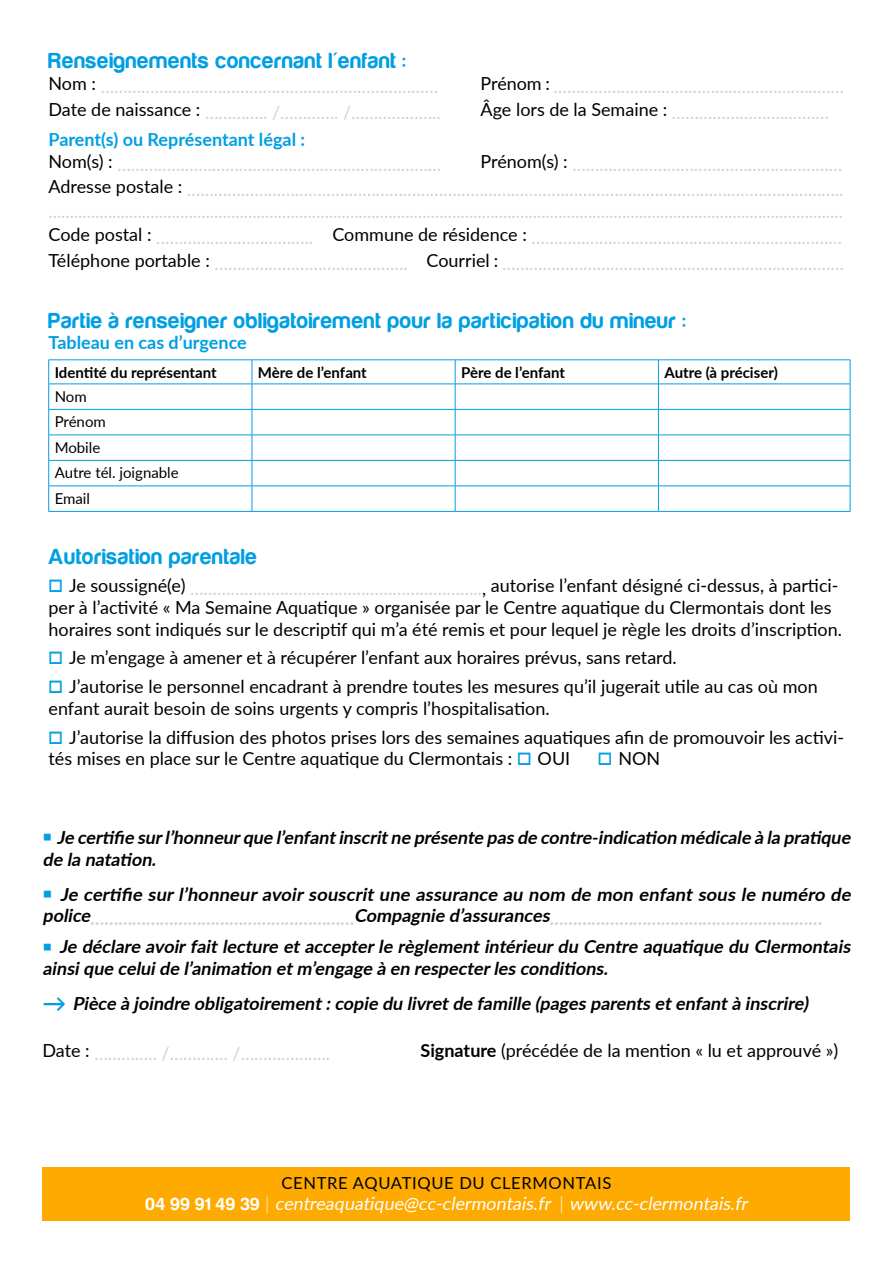
<style>
.page{position:relative;width:893px;height:1263px;background:#fff}
.page>*{position:absolute;margin:0;border:0;box-sizing:border-box;transform-origin:0 0}
.t1{font:22.5px "Harabara";letter-spacing:.04em;color:#009fe3}
.t2{font:18px/21.6px "Lato";color:#000}
.t3{font:18px "Lato";color:#d0d0d0}
.t4{font:italic 700 18px/21.6px "Lato";color:#000}
.t5{font:italic 18px "Lato";color:#fff}
.t6{font:700 18px "Lato";color:#009fe3}
.t7{font:16.65px "Lato";letter-spacing:.04em;color:#000}
.t8{font:700 15px "Lato";color:#000}
.t9{font:15px "Lato";color:#000}
.s1{color:#d0d0d0}
.s2{font-weight:600;font-size:24px;color:#009fe3}
.s3{font-weight:600;font-style:normal;font-size:24px;color:#009fe3}
.s4{font-weight:700}
.s5{font-family:"Harabara";font-style:normal}
.s6{font-weight:300;font-style:normal}
</style>
<div class="page">
<hr style="left:49px;top:360px;width:203px;height:1px;background:#009fe3">
<hr style="left:252px;top:360px;width:203px;height:1px;background:#009fe3">
<hr style="left:455px;top:360px;width:203px;height:1px;background:#009fe3">
<hr style="left:658px;top:360px;width:192px;height:1px;background:#009fe3">
<hr style="left:49px;top:384px;width:203px;height:1px;background:#009fe3">
<hr style="left:252px;top:384px;width:203px;height:1px;background:#009fe3">
<hr style="left:455px;top:384px;width:203px;height:1px;background:#009fe3">
<hr style="left:658px;top:384px;width:192px;height:1px;background:#009fe3">
<hr style="left:49px;top:409px;width:203px;height:1px;background:#009fe3">
<hr style="left:252px;top:409px;width:203px;height:1px;background:#009fe3">
<hr style="left:455px;top:409px;width:203px;height:1px;background:#009fe3">
<hr style="left:658px;top:409px;width:192px;height:1px;background:#009fe3">
<hr style="left:49px;top:435px;width:203px;height:1px;background:#009fe3">
<hr style="left:252px;top:435px;width:203px;height:1px;background:#009fe3">
<hr style="left:455px;top:435px;width:203px;height:1px;background:#009fe3">
<hr style="left:658px;top:435px;width:192px;height:1px;background:#009fe3">
<hr style="left:49px;top:460px;width:203px;height:1px;background:#009fe3">
<hr style="left:252px;top:460px;width:203px;height:1px;background:#009fe3">
<hr style="left:455px;top:460px;width:203px;height:1px;background:#009fe3">
<hr style="left:658px;top:460px;width:192px;height:1px;background:#009fe3">
<hr style="left:49px;top:486px;width:203px;height:1px;background:#009fe3">
<svg style="left:48px;top:360px;width:1px;height:151px"></svg>
<hr style="left:252px;top:486px;width:203px;height:1px;background:#009fe3">
<svg style="left:252px;top:360px;width:1px;height:151px"></svg>
<hr style="left:455px;top:486px;width:203px;height:1px;background:#009fe3">
<svg style="left:455px;top:360px;width:1px;height:151px"></svg>
<hr style="left:658px;top:486px;width:192px;height:1px;background:#009fe3">
<svg style="left:658px;top:360px;width:1px;height:151px"></svg>
<svg style="left:850px;top:360px;width:1px;height:151px"></svg>
<hr style="left:49px;top:511px;width:203px;height:1px;background:#009fe3">
<hr style="left:252px;top:511px;width:203px;height:1px;background:#009fe3">
<hr style="left:455px;top:511px;width:203px;height:1px;background:#009fe3">
<hr style="left:658px;top:511px;width:192px;height:1px;background:#009fe3">
<div style="left:43px;top:1166px;width:807px;height:54px;background:#fa0"></div>
<p class="t1" style="left:49px;top:49px;width:358px">Renseignements concernant l'enfant :</p>
<p class="t3" style="left:49px;top:74px;width:391px"><sup>Nom</sup> <sup>:</sup> …………………………………………………………………</p>
<p class="t3" style="left:481px;top:74px;width:365px"><sup>Prénom</sup> <sup>:</sup> …………………………………..……………...……</p>
<p class="t3" style="left:49px;top:99px;width:394px"><sup>Date</sup> <sup>de</sup> <sup>naissance</sup> <sup>:</sup> ………….. /…………. /………………..</p>
<p class="t2" style="left:481px;top:98px;width:350px">Âge lors de la Semaine : <span class="s1">……………………..………</span></p>
<p class="t6" style="left:49px;top:126px;width:258px">Parent(s) ou Représentant légal :</p>
<p class="t3" style="left:49px;top:151px;width:394px"><sup>Nom(s)</sup> <sup>:</sup> ………………………………………………………………</p>
<p class="t3" style="left:481px;top:151px;width:363px"><sup>Prénom(s)</sup> <sup>:</sup> ……………………………………………………</p>
<p class="t3" style="left:49px;top:177px;width:796px"><sup>Adresse</sup> <sup>postale</sup> <sup>:</sup> ………………………………………………………………………………………………………………………………..</p>
<p class="t3" style="left:49px;top:199px;width:796px">...........................................................................................................................................................................................</p>
<p class="t3" style="left:49px;top:224px;width:795px"><sup>Code</sup> <sup>postal</sup> <sup>:</sup> …………………………….. <sup>Commune</sup> <sup>de</sup> <sup>résidence</sup> <sup>:</sup> ……………………………………………………………</p>
<p class="t3" style="left:49px;top:250px;width:797px"><sup>Téléphone</sup> <sup>portable</sup> <sup>:</sup> ……………………………………. <sup>Courriel</sup> <sup>:</sup> …………………………………………………….……………</p>
<p class="t1" style="left:49px;top:309px;width:638px">Partie à renseigner obligatoirement pour la participation du mineur :</p>
<p class="t6" style="left:49px;top:330px;width:200px">Tableau en cas d’urgence</p>
<p class="t8" style="left:55px;top:361px;width:163px">Identité du représentant</p>
<p class="t8" style="left:258px;top:361px;width:110px">Mère de l’enfant</p>
<p class="t8" style="left:461px;top:361px;width:105px">Père de l’enfant</p>
<p class="t8" style="left:664px;top:361px;width:115px">Autre (à préciser)</p>
<p class="t9" style="left:55px;top:386px;width:34px">Nom</p>
<p class="t9" style="left:55px;top:411px;width:53px">Prénom</p>
<p class="t9" style="left:55px;top:437px;width:47px">Mobile</p>
<p class="t9" style="left:55px;top:462px;width:125px">Autre tél. joignable</p>
<p class="t9" style="left:55px;top:488px;width:37px">Email</p>
<p class="t1" style="left:49px;top:544px;width:210px">Autorisation parentale</p>
<p class="t2" style="left:49px;top:574px;width:795px"><span class="s2">□</span> Je soussigné(e) <span class="s1">………………………………………………………..</span>, autorise l’enfant désigné ci-dessus, à partici&shy;per à l’activité « Ma Semaine Aquatique » organisée par le Centre aquatique du Clermontais dont les horaires sont indiqués sur le descriptif qui m’a été remis et pour lequel je règle les droits d’inscription.</p>
<p class="t2" style="left:49px;top:646px;width:630px"><span class="s2">□</span> Je m’engage à amener et à récupérer l’enfant aux horaires prévus, sans retard.</p>
<p class="t2" style="left:49px;top:675px;width:771px"><span class="s2">□</span> J’autorise le personnel encadrant à prendre toutes les mesures qu’il jugerait utile au cas où mon enfant aurait besoin de soins urgents y compris l’hospitalisation.</p>
<p class="t2" style="left:49px;top:726px;width:797px;line-height:21px"><span class="s2">□</span> J’autorise la diffusion des photos prises lors des semaines aquatiques afin de promouvoir les activi&shy;tés mises en place sur le Centre aquatique du Clermontais : <span class="s2">□</span> OUI <span class="s2">□</span> NON</p>
<p class="t4" style="left:43px;top:826px;width:814px"><span class="s3">▪</span> Je certifie surl’honneurque l’enfantinscritne présente pasde contre-indication médicale à la pratique de la natation.</p>
<p class="t4" style="left:43px;top:881px;width:814px;line-height:24.6px"><span class="s3">▪</span> Je certifie surl’honneuravoirsouscrit une assurance au nom de mon enfant sous le numéro de police<span class="s1">…………………………………………………</span>Compagnie d’assurances<span class="s1">……………………………………………..……</span></p>
<p class="t4" style="left:43px;top:935px;width:814px"><span class="s3">▪</span> Je déclare avoirfaitlecture etaccepterle règlementintérieurdu Centre aquatique du Clermontais ainsique celuide l’animation etm’engage à en respecterlesconditions.</p>
<p class="t4" style="left:43px;top:992px;width:771px"><span class="s3">→</span> Pièce à joindre obligatoirement:copie du livretde famille (pagesparentsetenfantà inscrire)</p>
<p class="t3" style="left:43px;top:1041px;width:289px"><sup>Date</sup> <sup>:</sup> ………….. /…………. /………………..</p>
<p class="t2" style="left:421px;top:1039px;width:419px"><span class="s4">Signature</span> (précédée de la mention « lu et approuvé »)</p>
<p class="t7" style="left:281px;top:1171px;width:331px">CENTRE AQUATIQUE DU CLERMONTAIS</p>
<p class="t5" style="left:146px;top:1191px;width:607px"><span class="s5">0 4 9 9 9 1 4 9 3 9</span> <span class="s6">|</span> centreaquatique@cc-clermontais.fr <span class="s6">|</span> www.cc-clermontais.fr</p>
</div>
